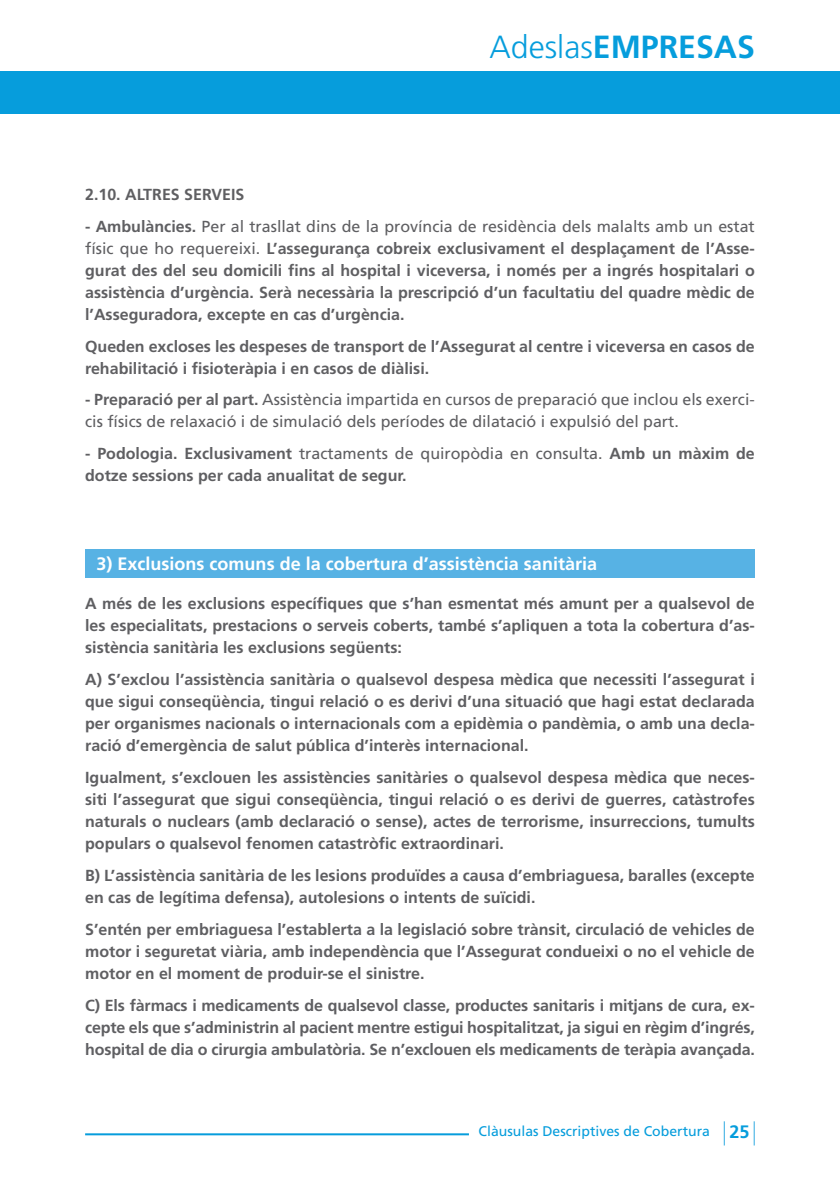
<style>
.page{position:relative;width:840px;height:1191px;background:#fff}
.page>*{position:absolute;margin:0;border:0;box-sizing:border-box;transform-origin:0 0}
.t1{font:700 32px "Frutiger";color:#069ddc}
.t2{font:700 18px "Frutiger";color:#fff}
.t3{font:700 16px/22px "Frutiger";color:#5f5f62;text-align:justify}
.t4{font:16px/22px "Frutiger";color:#5f5f62}
.t5{font:14px "Frutiger";color:#069ddc}
.s1{font-weight:300}
.s2{font-weight:400}
.s3{font-weight:700}
.s4{font-weight:700;font-size:18px}
</style>
<div class="page">
<div style="left:0;top:71px;width:839px;height:43px;background:#069ddc"></div>
<hr style="left:85px;top:1133px;width:383px;height:2px;background:#069ddc">
<svg style="left:723px;top:1121px;width:1px;height:24px"></svg>
<svg style="left:753px;top:1121px;width:1px;height:24px"></svg>
<div style="left:85px;top:549px;width:669px;height:28px;background:#57b2e4"></div>
<h1 class="t1" style="left:489px;top:28px;width:266px"><span class="s1">Adeslas</span>EMPRESAS</h1>
<p class="t3" style="left:85px;top:183px;width:161px">2.10. ALTRES SERVEIS</p>
<p class="t3" style="left:85px;top:215px;width:671px">- Ambulàncies. <span class="s2">Per al trasllat dins de la província de residència dels malalts amb un estat físic que ho requereixi.</span> L’assegurança cobreix exclusivament el desplaçament de l’Asse&shy;gurat des del seu domicili fins al hospital i viceversa, i només per a ingrés hospitalari o assistència d’urgència. Serà necessària la prescripció d’un facultatiu del quadre mèdic de l’Asseguradora, excepte en cas d’urgència.</p>
<p class="t3" style="left:85px;top:335px;width:670px">Queden excloses les despeses de transport de l’Assegurat al centre i viceversa en casos de rehabilitació i fisioteràpia i en casos de diàlisi.</p>
<p class="t4" style="left:85px;top:389px;width:670px"><span class="s3">- Preparació per al part.</span> Assistència impartida en cursos de preparació que inclou els exerci&shy;cis físics de relaxació i de simulació dels períodes de dilatació i expulsió del part.</p>
<p class="t3" style="left:85px;top:443px;width:671px">- Podologia. Exclusivament <span class="s2">tractaments de quiropòdia en consulta.</span> Amb un màxim de dotze sessions per cada anualitat de segur.</p>
<p class="t2" style="left:96px;top:553px;width:502px">3) Exclusions comuns de la cobertura d’assistència sanitària</p>
<p class="t3" style="left:85px;top:592px;width:671px">A més de les exclusions específiques que s’han esmentat més amunt per a qualsevol de les especialitats, prestacions o serveis coberts, també s’apliquen a tota la cobertura d’as&shy;sistència sanitària les exclusions següents:</p>
<p class="t3" style="left:85px;top:668px;width:671px">A) S’exclou l’assistència sanitària o qualsevol despesa mèdica que necessiti l’assegurat i que sigui conseqüència, tingui relació o es derivi d’una situació que hagi estat declarada per organismes nacionals o internacionals com a epidèmia o pandèmia, o amb una decla&shy;ració d’emergència de salut pública d’interès internacional.</p>
<p class="t3" style="left:85px;top:766px;width:670px">Igualment, s’exclouen les assistències sanitàries o qualsevol despesa mèdica que neces&shy;siti l’assegurat que sigui conseqüència, tingui relació o es derivi de guerres, catàstrofes naturals o nuclears (amb declaració o sense), actes de terrorisme, insurreccions, tumults populars o qualsevol fenomen catastròfic extraordinari.</p>
<p class="t3" style="left:85px;top:864px;width:670px">B) L’assistència sanitària de les lesions produïdes a causa d’embriaguesa, baralles (excepte en cas de legítima defensa), autolesions o intents de suïcidi.</p>
<p class="t3" style="left:85px;top:918px;width:671px">S’entén per embriaguesa l’establerta a la legislació sobre trànsit, circulació de vehicles de motor i seguretat viària, amb independència que l’Assegurat condueixi o no el vehicle de motor en el moment de produir-se el sinistre.</p>
<p class="t3" style="left:85px;top:994px;width:671px">C) Els fàrmacs i medicaments de qualsevol classe, productes sanitaris i mitjans de cura, ex&shy;cepte els que s’administrin al pacient mentre estigui hospitalitzat, ja sigui en règim d’ingrés, hospital de dia o cirurgia ambulatòria. Se n’exclouen els medicaments de teràpia avançada.</p>
<p class="t5" style="left:478px;top:1123px;width:272px">Clàusulas Descriptives de Cobertura <span class="s4">25</span></p>
</div>
